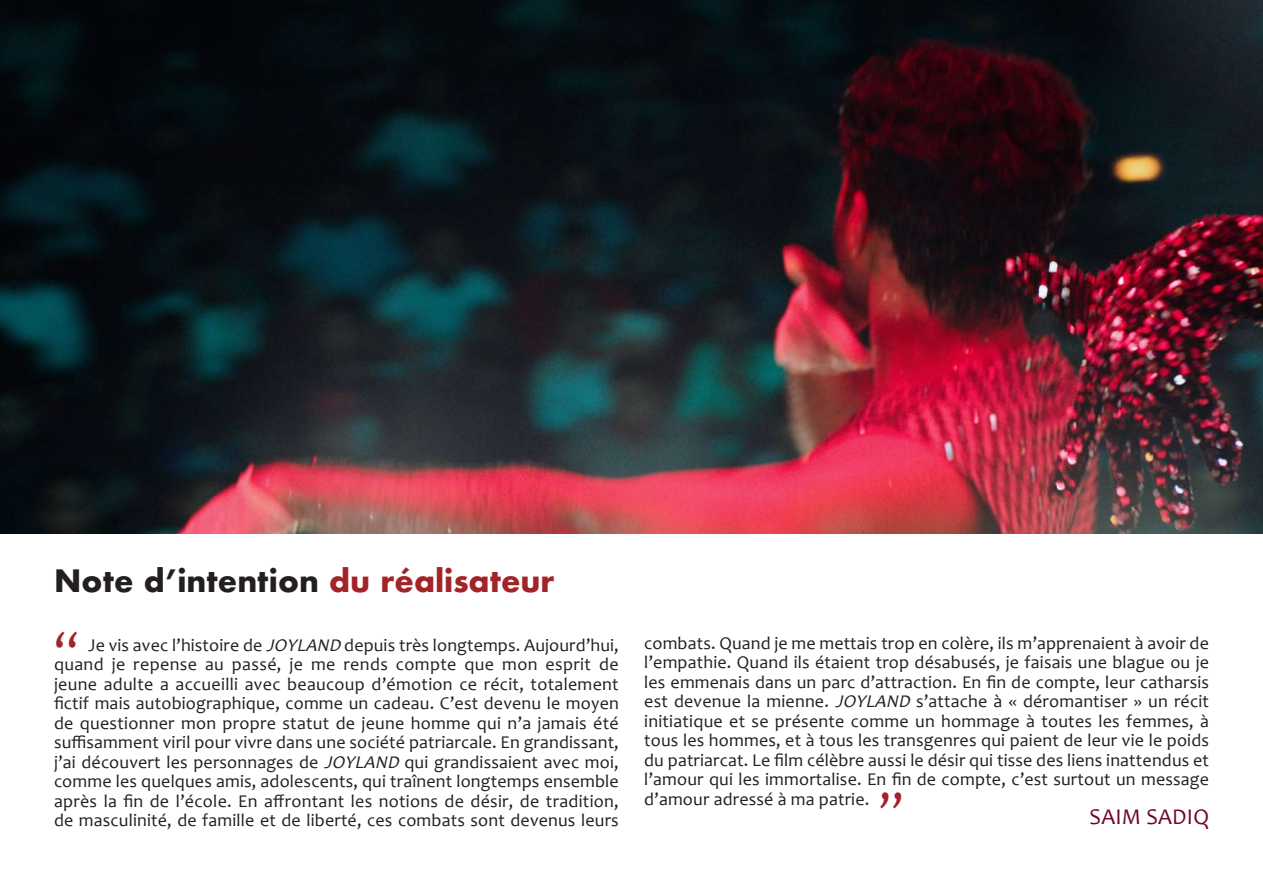
<style>
.page{position:relative;width:1263px;height:893px;background:#fff}
.page>*{position:absolute;margin:0;border:0;box-sizing:border-box;transform-origin:0 0}
.t1{font:48.9px "Candara";color:#a22328}
.t2{font:700 30px "Futura";color:#231f20}
.t3{font:22.5px "Candara";letter-spacing:.01em;color:#6c0725}
.t4{font:18px/19.5px "Candara";letter-spacing:.01em;color:#231f20;text-align:justify}
.s1{color:#a22328}
.s2{font-style:italic}
</style>
<div class="page">
<img style="left:0;top:0;width:1263px;height:534px">
<h2 class="t2" style="left:54px;top:559px;width:502px">Note d’intention <span class="s1">du réalisateur</span></h2>
<h1 class="t1" style="left:54px;top:619px;width:27px">‘‘</h1>
<p class="t4" style="left:54px;top:635px;width:566px;text-indent:34px">Je vis avec l’histoire de <span class="s2">JOYLAND</span> depuis très longtemps. Aujourd’hui, quand je repense au passé, je me rends compte que mon esprit de jeune adulte a accueilli avec beaucoup d’émotion ce récit, totalement fictif mais autobiographique, comme un cadeau. C’est devenu le moyen de questionner mon propre statut de jeune homme qui n’a jamais été suffisamment viril pour vivre dans une société patriarcale. En grandissant, j’ai découvert les personnages de <span class="s2">JOYLAND</span> qui grandissaient avec moi, comme les quelques amis, adolescents, qui traînent longtemps ensemble après la fin de l’école. En affrontant les notions de désir, de tradition, de masculinité, de famille et de liberté, ces combats sont devenus leurs</p>
<p class="t4" style="left:644px;top:633px;width:566px">combats. Quand je me mettais trop en colère, ils m’apprenaient à avoir de l’empathie. Quand ils étaient trop désabusés, je faisais une blague ou je les emmenais dans un parc d’attraction. En fin de compte, leur catharsis est devenue la mienne. <span class="s2">JOYLAND</span> s’attache à « déromantiser » un récit initiatique et se présente comme un hommage à toutes les femmes, à tous les hommes, et à tous les transgenres qui paient de leur vie le poids du patriarcat. Le film célèbre aussi le désir qui tisse des liens inattendus et l’amour qui les immortalise. En fin de compte, c’est surtout un message d’amour adressé à ma patrie.</p>
<h1 class="t1" style="left:904px;top:820px;width:27px;rotate:-180deg">‘‘</h1>
<p class="t3" style="left:1089px;top:803px;width:121px">SAIM SADIQ</p>
</div>
